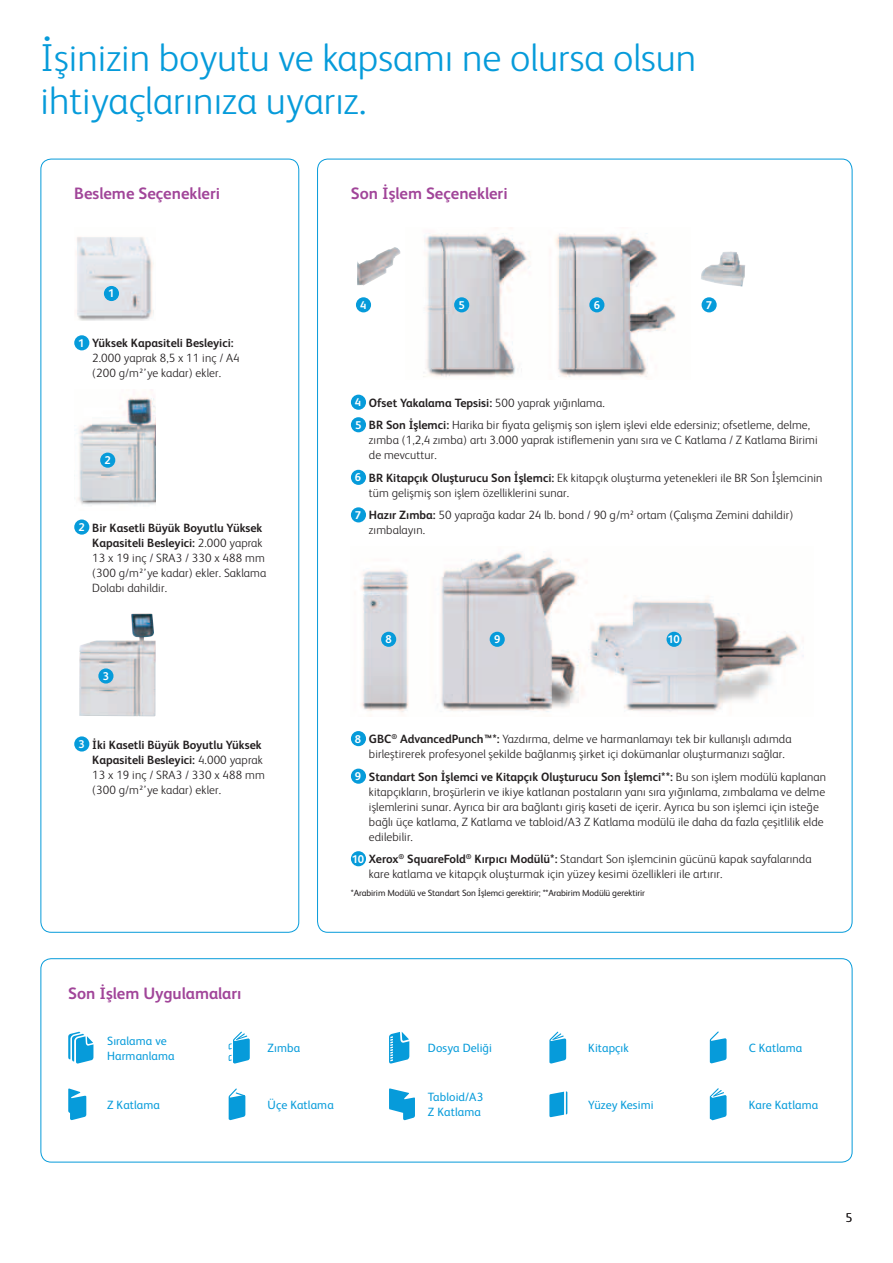
<style>
.page{position:relative;width:893px;height:1263px;background:#fff}
.page>*{position:absolute;margin:0;border:0;box-sizing:border-box;transform-origin:0 0}
.t1{font:300 39px/43.5px "Xerox Sans";color:#069bda}
.t2{font:700 16.5px "Xerox Sans";color:#a14599}
.t3{font:300 12.75px "Xerox Sans";color:#231f20}
.t4{font:300 12px/15px "Xerox Sans";letter-spacing:.01em;color:#231f20}
.t5{font:12px/15px "Xerox Sans";letter-spacing:.01em;color:#069bda}
.t6{font:700 11.25px "Xerox Sans";color:#fff}
.t7{font:9px "Xerox Sans";letter-spacing:-.01em;color:#231f20}
.s1{font-weight:700;font-size:11.25px;color:#fff}
.s2{font-weight:700}
</style>
<div class="page">
<svg style="left:68px;top:1032px;width:25px;height:32px"></svg>
<svg style="left:229px;top:1031px;width:21px;height:33px"></svg>
<svg style="left:389px;top:1032px;width:20px;height:32px"></svg>
<svg style="left:549px;top:1031px;width:17px;height:33px"></svg>
<svg style="left:710px;top:1031px;width:17px;height:32px"></svg>
<svg style="left:68px;top:1088px;width:18px;height:32px"></svg>
<svg style="left:229px;top:1088px;width:16px;height:32px"></svg>
<svg style="left:389px;top:1088px;width:26px;height:32px"></svg>
<svg style="left:549px;top:1091px;width:18px;height:26px"></svg>
<svg style="left:710px;top:1088px;width:17px;height:32px"></svg>
<div style="left:41px;top:958px;width:811px;height:204px;border:1px solid #069bda;border-radius:10px"></div>
<img style="left:423px;top:233px;width:253px;height:144px">
<img style="left:357px;top:247px;width:44px;height:39px">
<div style="left:356px;top:297px;width:15px;height:15px;background:#069bda;border-radius:50%"></div>
<img style="left:701px;top:251px;width:44px;height:35px">
<div style="left:702px;top:297px;width:15px;height:15px;background:#069bda;border-radius:50%"></div>
<div style="left:454px;top:297px;width:15px;height:15px;background:#069bda;border-radius:50%"></div>
<div style="left:589px;top:297px;width:15px;height:15px;background:#069bda;border-radius:50%"></div>
<div style="left:351px;top:395px;width:15px;height:15px;background:#069bda;border-radius:50%"></div>
<div style="left:351px;top:417px;width:15px;height:15px;background:#069bda;border-radius:50%"></div>
<div style="left:351px;top:470px;width:15px;height:15px;background:#069bda;border-radius:50%"></div>
<div style="left:351px;top:507px;width:15px;height:15px;background:#069bda;border-radius:50%"></div>
<img style="left:361px;top:551px;width:443px;height:162px">
<div style="left:381px;top:632px;width:15px;height:15px;background:#069bda;border-radius:50%"></div>
<div style="left:490px;top:632px;width:15px;height:15px;background:#069bda;border-radius:50%"></div>
<div style="left:666px;top:632px;width:16px;height:15px;background:#069bda;border-radius:50%"></div>
<div style="left:351px;top:731px;width:15px;height:15px;background:#069bda;border-radius:50%"></div>
<div style="left:351px;top:769px;width:15px;height:15px;background:#069bda;border-radius:50%"></div>
<div style="left:351px;top:851px;width:15px;height:15px;background:#069bda;border-radius:50%"></div>
<img style="left:76px;top:237px;width:78px;height:83px">
<div style="left:104px;top:286px;width:15px;height:15px;background:#069bda;border-radius:50%"></div>
<div style="left:74px;top:335px;width:15px;height:15px;background:#069bda;border-radius:50%"></div>
<img style="left:74px;top:397px;width:81px;height:109px">
<div style="left:100px;top:453px;width:15px;height:15px;background:#069bda;border-radius:50%"></div>
<div style="left:74px;top:519px;width:15px;height:16px;background:#069bda;border-radius:50%"></div>
<img style="left:79px;top:613px;width:76px;height:103px">
<div style="left:98px;top:668px;width:15px;height:15px;background:#069bda;border-radius:50%"></div>
<div style="left:74px;top:736px;width:15px;height:15px;background:#069bda;border-radius:50%"></div>
<div style="left:41px;top:159px;width:258px;height:774px;border:1px solid #069bda;border-radius:10px"></div>
<h1 class="t1" style="left:40px;top:34px;width:657px">İşinizin boyutu ve kapsamı ne olursa olsun ihtiyaçlarınıza uyarız.</h1>
<h2 class="t2" style="left:74px;top:182px;width:147px">Besleme Seçenekleri</h2>
<p class="t6" style="left:108px;top:286px;width:8px">1</p>
<p class="t4" style="left:92px;top:335px;width:149px;text-indent:-14px"><span class="s1">1</span> <span class="s2">Yüksek Kapasiteli Besleyici:<br></span>2.000 yaprak 8,5 x 11 inç / A4 (200 g/m²’ye kadar) ekler.</p>
<p class="t6" style="left:105px;top:452px;width:8px">2</p>
<p class="t4" style="left:92px;top:519px;width:176px;text-indent:-14px"><span class="s1">2</span> <span class="s2">Bir Kasetli Büyük Boyutlu Yüksek<br>Kapasiteli Besleyici:</span> 2.000 yaprak<br>13 x 19 inç / SRA3 / 330 x 488 mm (300 g/m²’ye kadar) ekler. Saklama<br>Dolabı dahildir.</p>
<p class="t6" style="left:103px;top:668px;width:8px">3</p>
<p class="t4" style="left:92px;top:736px;width:174px;text-indent:-14px"><span class="s1">3</span> <span class="s2">İki Kasetli Büyük Boyutlu Yüksek<br>Kapasiteli Besleyici:</span> 4.000 yaprak<br>13 x 19 inç / SRA3 / 330 x 488 mm (300 g/m²’ye kadar) ekler.</p>
<h2 class="t2" style="left:351px;top:182px;width:158px">Son İşlem Seçenekleri</h2>
<p class="t6" style="left:360px;top:297px;width:8px">4</p>
<p class="t6" style="left:458px;top:297px;width:8px">5</p>
<p class="t6" style="left:594px;top:297px;width:8px">6</p>
<p class="t6" style="left:706px;top:297px;width:8px">7</p>
<p class="t4" style="left:355px;top:391px;width:457px;line-height:22.5px"><span class="s1">4</span> <span class="s2">Ofset Yakalama Tepsisi:</span> 500 yaprak yığınlama.<br><span class="s1">5</span> <span class="s2">BR Son İşlemci:</span> Harika bir fiyata gelişmiş son işlem işlevi elde edersiniz; ofsetleme, delme,</p>
<p class="t4" style="left:369px;top:432px;width:450px">zımba (1,2,4 zımba) artı 3.000 yaprak istiflemenin yanı sıra ve C Katlama / Z Katlama Birimi de mevcuttur.</p>
<p class="t4" style="left:369px;top:470px;width:455px;text-indent:-14px"><span class="s1">6</span> <span class="s2">BR Kitapçık Oluşturucu Son İşlemci:</span> Ek kitapçık oluşturma yetenekleri ile BR Son İşlemcinin tüm gelişmiş son işlem özelliklerini sunar.</p>
<p class="t4" style="left:369px;top:507px;width:426px;text-indent:-14px"><span class="s1">7</span> <span class="s2">Hazır Zımba:</span> 50 yaprağa kadar 24 lb. bond / 90 g/m² ortam (Çalışma Zemini dahildir) zımbalayın.</p>
<p class="t6" style="left:385px;top:632px;width:8px">8</p>
<p class="t6" style="left:494px;top:632px;width:8px">9</p>
<p class="t6" style="left:667px;top:632px;width:14px">10</p>
<p class="t4" style="left:369px;top:731px;width:424px;text-indent:-14px"><span class="s1">8</span> <span class="s2">GBC</span><sup>®</sup> <span class="s2">AdvancedPunch™*:</span> Yazdırma, delme ve harmanlamayı tek bir kullanışlı adımda birleştirerek profesyonel şekilde bağlanmış şirket içi dokümanlar oluşturmanızı sağlar.</p>
<p class="t4" style="left:369px;top:768px;width:459px;text-indent:-14px"><span class="s1">9</span> <span class="s2">Standart Son İşlemci ve Kitapçık Oluşturucu Son İşlemci**:</span> Bu son işlem modülü kaplanan kitapçıkların, broşürlerin ve ikiye katlanan postaların yanı sıra yığınlama, zımbalama ve delme işlemlerini sunar. Ayrıca bir ara bağlantı giriş kaseti de içerir. Ayrıca bu son işlemci için isteğe bağlı üçe katlama, Z Katlama ve tabloid/A3 Z Katlama modülü ile daha da fazla çeşitlilik elde edilebilir.</p>
<p class="t4" style="left:369px;top:851px;width:444px;text-indent:-17px"><span class="s1">10</span> <span class="s2">Xerox</span><sup>®</sup> <span class="s2">SquareFold</span><sup>®</sup> <span class="s2">Kırpıcı Modülü*:</span> Standart Son işlemcinin gücünü kapak sayfalarında kare katlama ve kitapçık oluşturmak için yüzey kesimi özellikleri ile artırır.</p>
<p class="t7" style="left:351px;top:887px;width:296px">*Arabirim Modülü ve Standart Son İşlemci gerektirir; **Arabirim Modülü gerektirir</p>
<h2 class="t2" style="left:68px;top:982px;width:175px">Son İşlem Uygulamaları</h2>
<p class="t5" style="left:107px;top:1032px;width:69px">Sıralama ve<br>Harmanlama</p>
<p class="t5" style="left:268px;top:1040px;width:34px">Zımba</p>
<p class="t5" style="left:428px;top:1040px;width:66px">Dosya Deliği</p>
<p class="t5" style="left:588px;top:1040px;width:42px">Kitapçık</p>
<p class="t5" style="left:749px;top:1040px;width:55px">C Katlama</p>
<p class="t5" style="left:107px;top:1097px;width:54px">Z Katlama</p>
<p class="t5" style="left:268px;top:1097px;width:68px">Üçe Katlama</p>
<p class="t5" style="left:428px;top:1089px;width:57px">Tabloid/A3<br>Z Katlama</p>
<p class="t5" style="left:588px;top:1097px;width:67px">Yüzey Kesimi</p>
<p class="t5" style="left:749px;top:1097px;width:71px">Kare Katlama</p>
<p class="t3" style="left:846px;top:1210px;width:8px">5</p>
</div>
